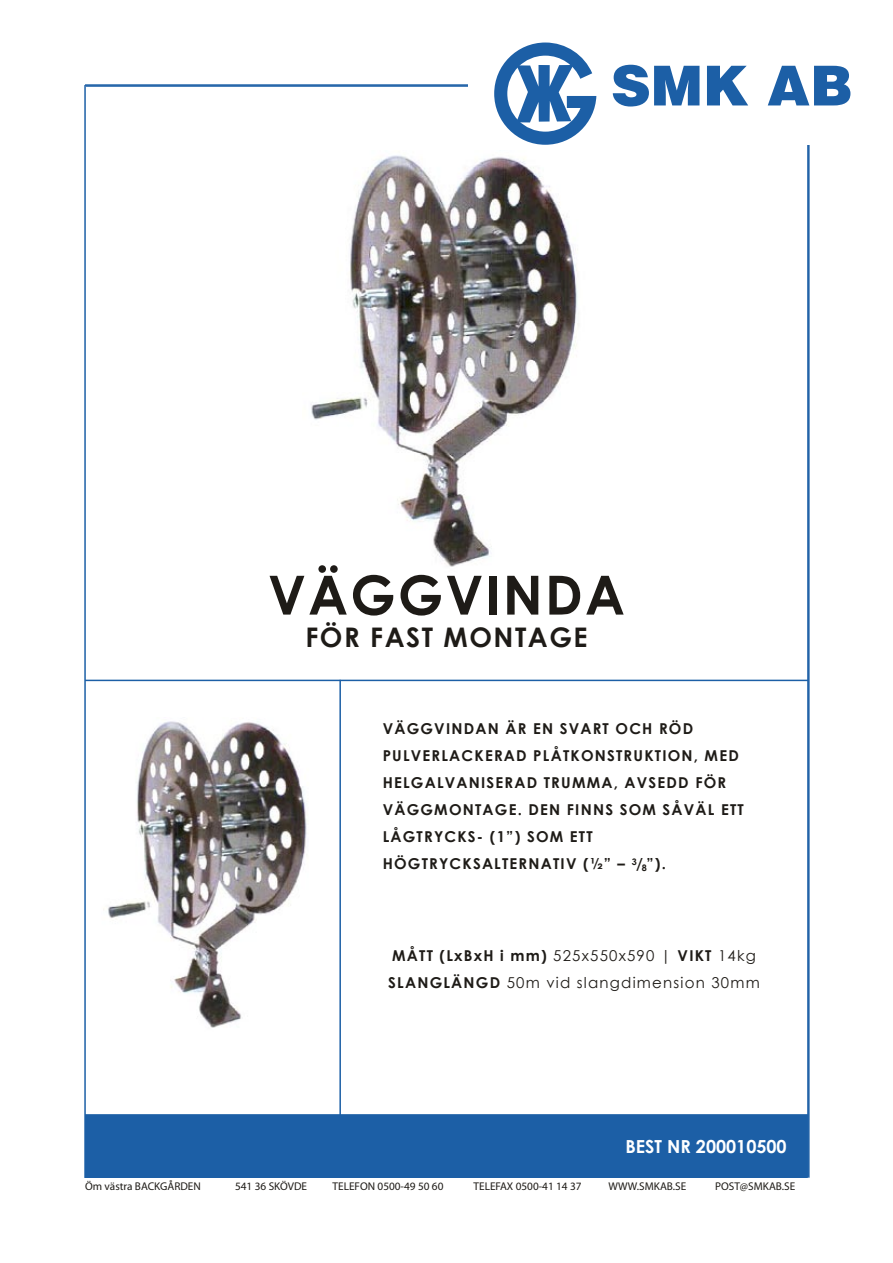
<style>
.page{position:relative;width:893px;height:1263px;background:#fff}
.page>*{position:absolute;margin:0;border:0;box-sizing:border-box;transform-origin:0 0}
.t1{font:700 54px "Century Gothic";letter-spacing:.04em;color:#1e1b17}
.t2{font:700 27px "Century Gothic";letter-spacing:.055em;color:#1e1b17}
.t3{font:700 18px "Century Gothic";color:#fff}
.t4{font:700 15px/27px "Century Gothic";letter-spacing:.08em;color:#1e1b17}
.t5{font:15px/27px "Century Gothic";letter-spacing:.08em;color:#1e1b17}
.t6{font:11.25px "Garamond 3";color:#1e1b17}
.s1{font-weight:700}
</style>
<div class="page">
<hr style="left:85px;top:84px;width:723px;height:2px;background:#1c5fa6">
<hr style="left:84px;top:85px;width:2px;height:1093px;background:#1c5fa6">
<div style="left:86px;top:1115px;width:721px;height:62px;background:#1c5fa6"></div>
<div style="left:85px;top:1114px;width:723px;height:64px;border:2px solid #1c5fa6"></div>
<hr style="left:85px;top:680px;width:723px;height:1px;background:#1c5fa6">
<hr style="left:339px;top:680px;width:2px;height:497px;background:#1c5fa6">
<hr style="left:807px;top:85px;width:2px;height:1092px;background:#1c5fa6">
<hr style="left:86px;top:85px;width:723px;height:2px;background:#1c5fa6">
<hr style="left:808px;top:86px;width:2px;height:1092px;background:#1c5fa6">
<div style="left:468px;top:43px;width:382px;height:102px;background:#fff"></div>
<svg style="left:494px;top:43px;width:102px;height:102px"></svg>
<svg style="left:613px;top:65px;width:86px;height:42px"></svg>
<svg style="left:707px;top:66px;width:41px;height:39px"></svg>
<svg style="left:768px;top:66px;width:82px;height:39px"></svg>
<img style="left:311px;top:155px;width:267px;height:412px">
<img style="left:103px;top:721px;width:204px;height:307px">
<h1 class="t1" style="left:268px;top:561px;width:358px">VÄGGVINDA</h1>
<h2 class="t2" style="left:305px;top:620px;width:284px">FÖR FAST MONTAGE</h2>
<p class="t4" style="left:383px;top:715px;width:363px">VÄGGVINDAN ÄR EN SVART OCH RÖD PULVERLACKERAD PLÅTKONSTRUKTION, MED HELGALVANISERAD TRUMMA, AVSEDD FÖR VÄGGMONTAGE. DEN FINNS SOM SÅVÄL ETT LÅGTRYCKS- (1”) SOM ETT HÖGTRYCKSALTERNATIV (½” – <sup>3</sup>/<sub>8</sub>”).</p>
<p class="t5" style="left:388px;top:942px;width:373px"><span class="s1">MÅTT (LxBxH i mm)</span> 525x550x590 | <span class="s1">VIKT</span> 14kg<br><span class="s1">SLANGLÄNGD</span> 50m vid slangdimension 30mm</p>
<p class="t3" style="left:625px;top:1135px;width:163px">BEST NR 200010500</p>
<p class="t6" style="left:85px;top:1180px;width:117px">Öm västra BACKGÅRDEN</p>
<p class="t6" style="left:235px;top:1180px;width:74px">541 36 SKÖVDE</p>
<p class="t6" style="left:333px;top:1180px;width:112px">TELEFON 0500-49 50 60</p>
<p class="t6" style="left:474px;top:1180px;width:110px">TELEFAX 0500-41 14 37</p>
<p class="t6" style="left:609px;top:1180px;width:79px">WWW.SMKAB.SE</p>
<p class="t6" style="left:715px;top:1180px;width:82px">POST@SMKAB.SE</p>
</div>
